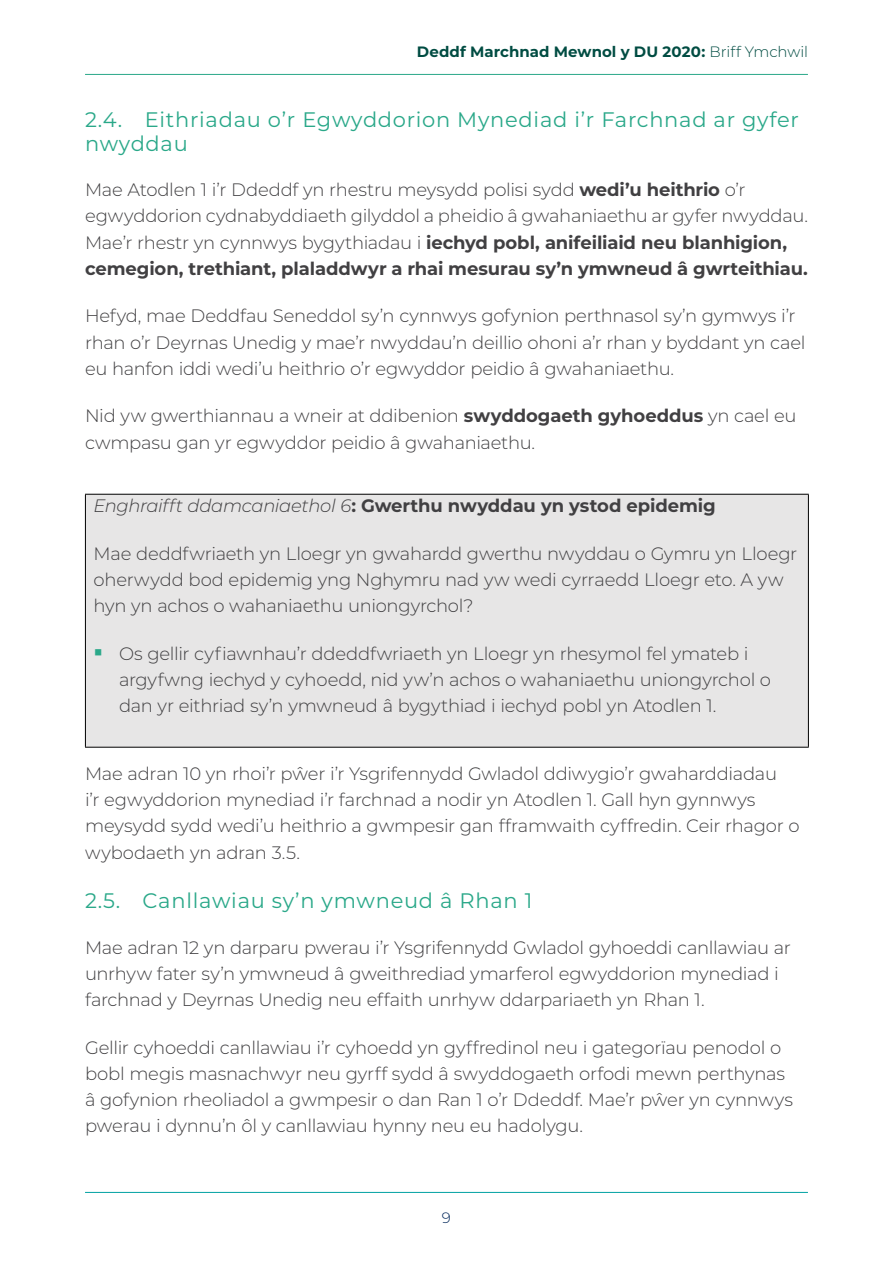
<style>
.page{position:relative;width:893px;height:1263px;background:#fff}
.page>*{position:absolute;margin:0;border:0;box-sizing:border-box;transform-origin:0 0}
.t1{font:21px/24px "Montserrat";letter-spacing:.035em;color:#2aa889}
.t2{font:300 18px/26.2px "Montserrat";letter-spacing:-.015em;color:#414042}
.t3{font:700 18px "Montserrat";letter-spacing:-.005em;color:#414042}
.t4{font:700 15px "Montserrat";letter-spacing:.005em;color:#004c42}
.t5{font:300 15px "Montserrat";color:#002659}
.s1{font-weight:300}
.s2{font-weight:700}
.s3{font-weight:300;font-style:italic}
</style>
<div class="page">
<hr style="left:85px;top:1192px;width:723px;height:1px;background:#00a1a2">
<hr style="left:85px;top:74px;width:723px;height:1px;background:#2aa889">
<div style="left:85px;top:494px;width:723px;height:253px;background:#e7e6e6"></div>
<hr style="left:85px;top:494px;width:724px;height:1px;background:#000">
<hr style="left:85px;top:495px;width:1px;height:252px;background:#000">
<hr style="left:808px;top:495px;width:1px;height:252px;background:#000">
<hr style="left:85px;top:747px;width:724px;height:1px;background:#000">
<p class="t4" style="left:417px;top:41px;width:392px">Deddf Marchnad Mewnol y DU 2020: <span class="s1">Briff Ymchwil</span></p>
<p class="t1" style="left:85px;top:106px;width:715px">2.4. Eithriadau o’r Egwyddorion Mynediad i’r Farchnad ar gyfer nwyddau</p>
<p class="t2" style="left:85px;top:176px;width:724px">Mae Atodlen 1 i’r Ddeddf yn rhestru meysydd polisi sydd <span class="s2">wedi’u heithrio</span> o’r egwyddorion cydnabyddiaeth gilyddol a pheidio â gwahaniaethu ar gyfer nwyddau.<br>Mae’r rhestr yn cynnwys bygythiadau i <span class="s2">iechyd pobl, anifeiliaid neu blanhigion, cemegion, trethiant, plaladdwyr a rhai mesurau sy’n ymwneud â gwrteithiau.</span></p>
<p class="t2" style="left:85px;top:302px;width:722px">Hefyd, mae Deddfau Seneddol sy’n cynnwys gofynion perthnasol sy’n gymwys i’r rhan o’r Deyrnas Unedig y mae’r nwyddau’n deillio ohoni a’r rhan y byddant yn cael eu hanfon iddi wedi’u heithrio o’r egwyddor peidio â gwahaniaethu.</p>
<p class="t2" style="left:85px;top:402px;width:713px">Nid yw gwerthiannau a wneir at ddibenion <span class="s2">swyddogaeth gyhoeddus</span> yn cael eu cwmpasu gan yr egwyddor peidio â gwahaniaethu.</p>
<p class="t3" style="left:94px;top:493px;width:624px"><span class="s3">Enghraifft ddamcaniaethol 6</span>: Gwerthu nwyddau yn ystod epidemig</p>
<p class="t2" style="left:94px;top:539px;width:705px">Mae deddfwriaeth yn Lloegr yn gwahardd gwerthu nwyddau o Gymru yn Lloegr oherwydd bod epidemig yng Nghymru nad yw wedi cyrraedd Lloegr eto. A yw hyn yn achos o wahaniaethu uniongyrchol?</p>
<p class="t2" style="left:119px;top:639px;width:654px">Os gellir cyfiawnhau’r ddeddfwriaeth yn Lloegr yn rhesymol fel ymateb i argyfwng iechyd y cyhoedd, nid yw’n achos o wahaniaethu uniongyrchol o dan yr eithriad sy’n ymwneud â bygythiad i iechyd pobl yn Atodlen 1.</p>
<p class="t2" style="left:85px;top:760px;width:716px">Mae adran 10 yn rhoi’r pŵer i’r Ysgrifennydd Gwladol ddiwygio’r gwaharddiadau<br>i’r egwyddorion mynediad i’r farchnad a nodir yn Atodlen 1. Gall hyn gynnwys meysydd sydd wedi’u heithrio a gwmpesir gan fframwaith cyffredin. Ceir rhagor o wybodaeth yn adran 3.5.</p>
<p class="t1" style="left:85px;top:888px;width:449px">2.5. Canllawiau sy’n ymwneud â Rhan 1</p>
<p class="t2" style="left:85px;top:933px;width:707px">Mae adran 12 yn darparu pwerau i’r Ysgrifennydd Gwladol gyhoeddi canllawiau ar unrhyw fater sy’n ymwneud â gweithrediad ymarferol egwyddorion mynediad i farchnad y Deyrnas Unedig neu effaith unrhyw ddarpariaeth yn Rhan 1.</p>
<p class="t2" style="left:85px;top:1033px;width:709px">Gellir cyhoeddi canllawiau i’r cyhoedd yn gyffredinol neu i gategorïau penodol o bobl megis masnachwyr neu gyrff sydd â swyddogaeth orfodi mewn perthynas â gofynion rheoliadol a gwmpesir o dan Ran 1 o’r Ddeddf. Mae’r pŵer yn cynnwys pwerau i dynnu’n ôl y canllawiau hynny neu eu hadolygu.</p>
<p class="t5" style="left:442px;top:1207px;width:11px">9</p>
</div>
